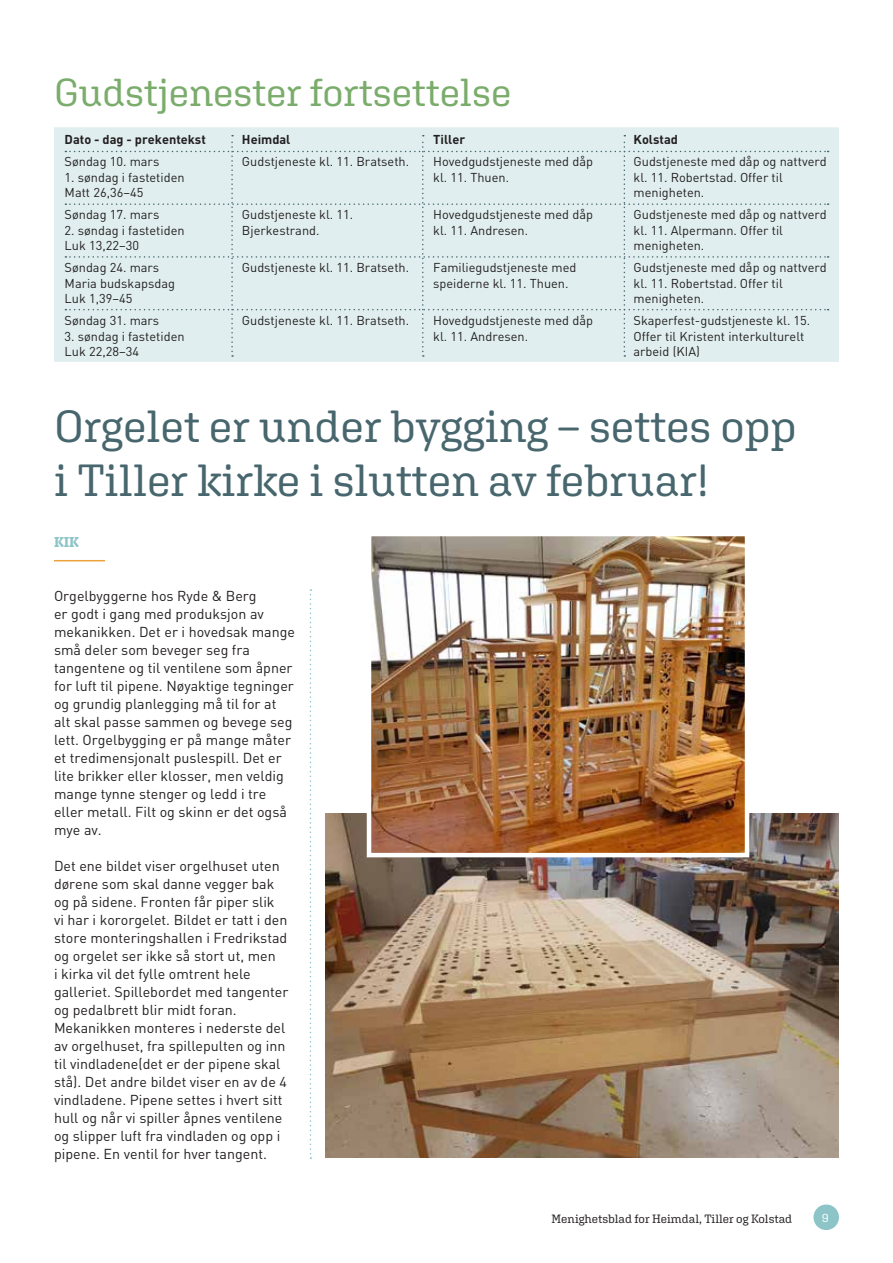
<style>
.page{position:relative;width:893px;height:1263px;background:#fff}
.page>*{position:absolute;margin:0;border:0;box-sizing:border-box;transform-origin:0 0}
.t1{font:45px/54px "Aglet Slab";letter-spacing:-.005em;color:#47666d}
.t2{font:39px "Aglet Slab";letter-spacing:-.005em;color:#7aac6b}
.t3{font:14.25px/18px "DIN";color:#231f20}
.t4{font:700 14.25px "Aglet Slab";color:#8cc4c8}
.t5{font:12.75px/15.3px "DIN";color:#231f20}
.t6{font:700 12.75px "DIN";color:#231f20}
.t7{font:12px "Aglet Slab";letter-spacing:-.005em;color:#231f20}
.t8{font:12px "Aglet Slab";color:#fff}
</style>
<div class="page">
<div style="left:813px;top:1204px;width:26px;height:26px;background:#8cc4c8;border-radius:50%"></div>
<div style="left:54px;top:127px;width:785px;height:235px;background:#e0eeef"></div>
<div style="left:65px;top:135px;width:764px;height:222px;background:#e0eeef"></div>
<hr style="left:54px;top:560px;width:51px;height:1px;background:#eda33b">
<svg style="left:310px;top:589px;width:1px;height:570px"></svg>
<img style="left:325px;top:813px;width:514px;height:345px">
<img style="left:372px;top:537px;width:372px;height:315px">
<div style="left:367px;top:532px;width:382px;height:325px;border:4px solid #fff"></div>
<h2 class="t2" style="left:54px;top:70px;width:459px">Gudstjenester fortsettelse</h2>
<p class="t6" style="left:65px;top:131px;width:143px">Dato - dag - prekentekst</p>
<p class="t6" style="left:242px;top:131px;width:50px">Heimdal</p>
<p class="t6" style="left:433px;top:131px;width:33px">Tiller</p>
<p class="t6" style="left:634px;top:131px;width:46px">Kolstad</p>
<p class="t5" style="left:65px;top:154px;width:96px">Søndag 10. mars</p>
<p class="t5" style="left:65px;top:169px;width:122px">1. søndag i fastetiden<br>Matt 26,36–45</p>
<p class="t5" style="left:242px;top:154px;width:169px">Gudstjeneste kl. 11. Bratseth.</p>
<p class="t5" style="left:433px;top:154px;width:161px">Hovedgudstjeneste med dåp kl. 11. Thuen.</p>
<p class="t5" style="left:634px;top:154px;width:195px">Gudstjeneste med dåp og nattverd kl. 11. Robertstad. Offer til menigheten.</p>
<p class="t5" style="left:65px;top:207px;width:96px">Søndag 17. mars</p>
<p class="t5" style="left:65px;top:222px;width:122px">2. søndag i fastetiden<br>Luk 13,22–30</p>
<p class="t5" style="left:242px;top:207px;width:113px">Gudstjeneste kl. 11.<br>Bjerkestrand.</p>
<p class="t5" style="left:433px;top:207px;width:161px">Hovedgudstjeneste med dåp kl. 11. Andresen.</p>
<p class="t5" style="left:634px;top:207px;width:195px">Gudstjeneste med dåp og nattverd kl. 11. Alpermann. Offer til menigheten.</p>
<p class="t5" style="left:65px;top:260px;width:112px">Søndag 24. mars<br>Maria budskapsdag<br>Luk 1,39–45</p>
<p class="t5" style="left:242px;top:260px;width:169px">Gudstjeneste kl. 11. Bratseth.</p>
<p class="t5" style="left:433px;top:260px;width:145px">Familiegudstjeneste med speiderne kl. 11. Thuen.</p>
<p class="t5" style="left:633px;top:260px;width:195px">Gudstjeneste med dåp og nattverd kl. 11. Robertstad. Offer til menigheten.</p>
<p class="t5" style="left:65px;top:313px;width:96px">Søndag 31. mars</p>
<p class="t5" style="left:65px;top:328px;width:122px">3. søndag i fastetiden<br>Luk 22,28–34</p>
<p class="t5" style="left:242px;top:313px;width:169px">Gudstjeneste kl. 11. Bratseth.</p>
<p class="t5" style="left:433px;top:313px;width:161px">Hovedgudstjeneste med dåp kl. 11. Andresen.</p>
<p class="t5" style="left:633px;top:313px;width:178px">Skaperfest-gudstjeneste kl. 15.<br>Offer til Kristent interkulturelt arbeid (KIA)</p>
<h1 class="t1" style="left:54px;top:398px;width:744px">Orgelet er under bygging – settes opp i Tiller kirke i slutten av februar!</h1>
<p class="t4" style="left:54px;top:534px;width:26px">KIK</p>
<p class="t3" style="left:54px;top:587px;width:243px">Orgelbyggerne hos Ryde &amp; Berg<br>er godt i gang med produksjon av mekanikken. Det er i hovedsak mange små deler som beveger seg fra tangentene og til ventilene som åpner for luft til pipene. Nøyaktige tegninger og grundig planlegging må til for at alt skal passe sammen og bevege seg lett. Orgelbygging er på mange måter et tredimensjonalt puslespill. Det er lite brikker eller klosser, men veldig mange tynne stenger og ledd i tre eller metall. Filt og skinn er det også mye av.</p>
<p class="t3" style="left:54px;top:857px;width:236px">Det ene bildet viser orgelhuset uten dørene som skal danne vegger bak og på sidene. Fronten får piper slik<br>vi har i kororgelet. Bildet er tatt i den store monteringshallen i Fredrikstad og orgelet ser ikke så stort ut, men<br>i kirka vil det fylle omtrent hele galleriet. Spillebordet med tangenter og pedalbrett blir midt foran.<br>Mekanikken monteres i nederste del av orgelhuset, fra spillepulten og inn til vindladene(det er der pipene skal stå). Det andre bildet viser en av de 4 vindladene. Pipene settes i hvert sitt hull og når vi spiller åpnes ventilene og slipper luft fra vindladen og opp i pipene. En ventil for hver tangent.</p>
<p class="t7" style="left:552px;top:1212px;width:242px">Menighetsblad for Heimdal, Tiller og Kolstad</p>
<p class="t8" style="left:822px;top:1211px;width:9px">9</p>
</div>
